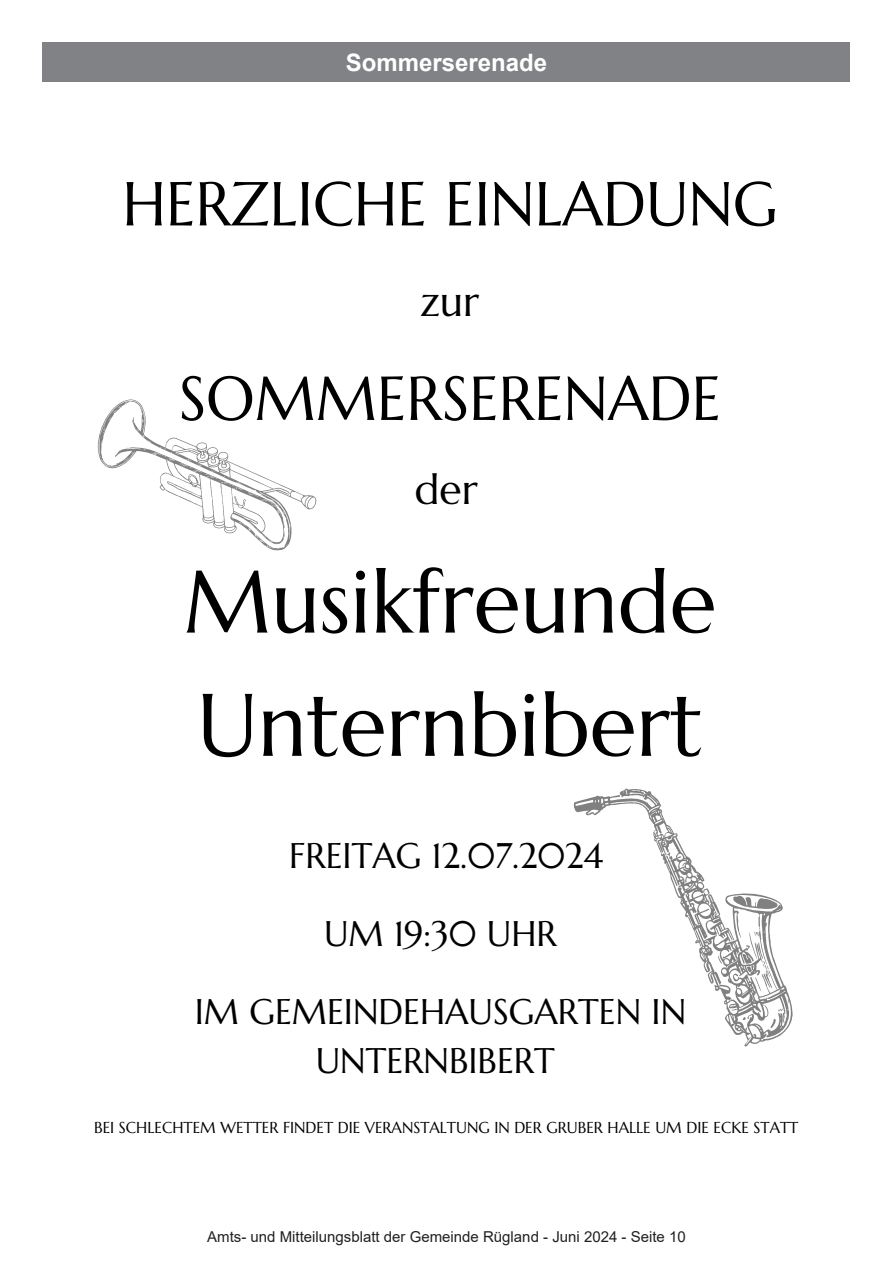
<style>
.page{position:relative;width:893px;height:1263px;background:#fff}
.page>*{position:absolute;margin:0;border:0;box-sizing:border-box;transform-origin:0 0}
.t1{font:88.5px/123.3px "Marcellus";color:#000}
.t2{font:61.95px "Marcellus";color:#000}
.t3{font:42.15px "Marcellus";color:#000}
.t4{font:35.55px/77.8px "Marcellus";color:#000;text-align:center}
.t5{font:700 24px "Arial";color:#fff}
.t6{font:15.75px "Marcellus";color:#000}
.t7{font:15px "Arial";color:#231f20}
</style>
<div class="page">
<div style="left:43px;top:43px;width:807px;height:39px;background:#808285"></div>
<svg style="left:98px;top:399px;width:218px;height:151px"></svg>
<svg style="left:574px;top:788px;width:219px;height:259px"></svg>
<svg style="left:656px;top:841px;width:15px;height:16px"></svg>
<svg style="left:733px;top:895px;width:45px;height:15px"></svg>
<svg style="left:718px;top:955px;width:4px;height:9px"></svg>
<svg style="left:747px;top:930px;width:30px;height:62px"></svg>
<svg style="left:743px;top:1016px;width:3px;height:4px"></svg>
<svg style="left:778px;top:999px;width:11px;height:13px"></svg>
<svg style="left:770px;top:1018px;width:6px;height:10px"></svg>
<p class="t5" style="left:346px;top:45px;width:203px">Sommerserenade</p>
<p class="t2" style="left:122px;top:165px;width:657px">HERZLICHE EINLADUNG</p>
<p class="t3" style="left:421px;top:275px;width:60px">zur</p>
<p class="t2" style="left:179px;top:360px;width:544px">SOMMERSERENADE</p>
<p class="t3" style="left:415px;top:463px;width:64px">der</p>
<p class="t1" style="left:184px;top:540px;width:534px">Musikfreunde<br>Unternbibert</p>
<p class="t4" style="left:195px;top:817px;width:493px">FREITAG 12.07.2024<br>UM 19:30 UHR<br>IM GEMEINDEHAUSGARTEN IN</p>
<p class="t4" style="left:316px;top:1022px;width:241px">UNTERNBIBERT</p>
<p class="t6" style="left:94px;top:1118px;width:706px">BEI SCHLECHTEM WETTER FINDET DIE VERANSTALTUNG IN DER GRUBER HALLE UM DIE ECKE STATT</p>
<p class="t7" style="left:207px;top:1226px;width:480px">Amts- und Mitteilungsblatt der Gemeinde Rügland - Juni 2024 - Seite 10</p>
</div>
